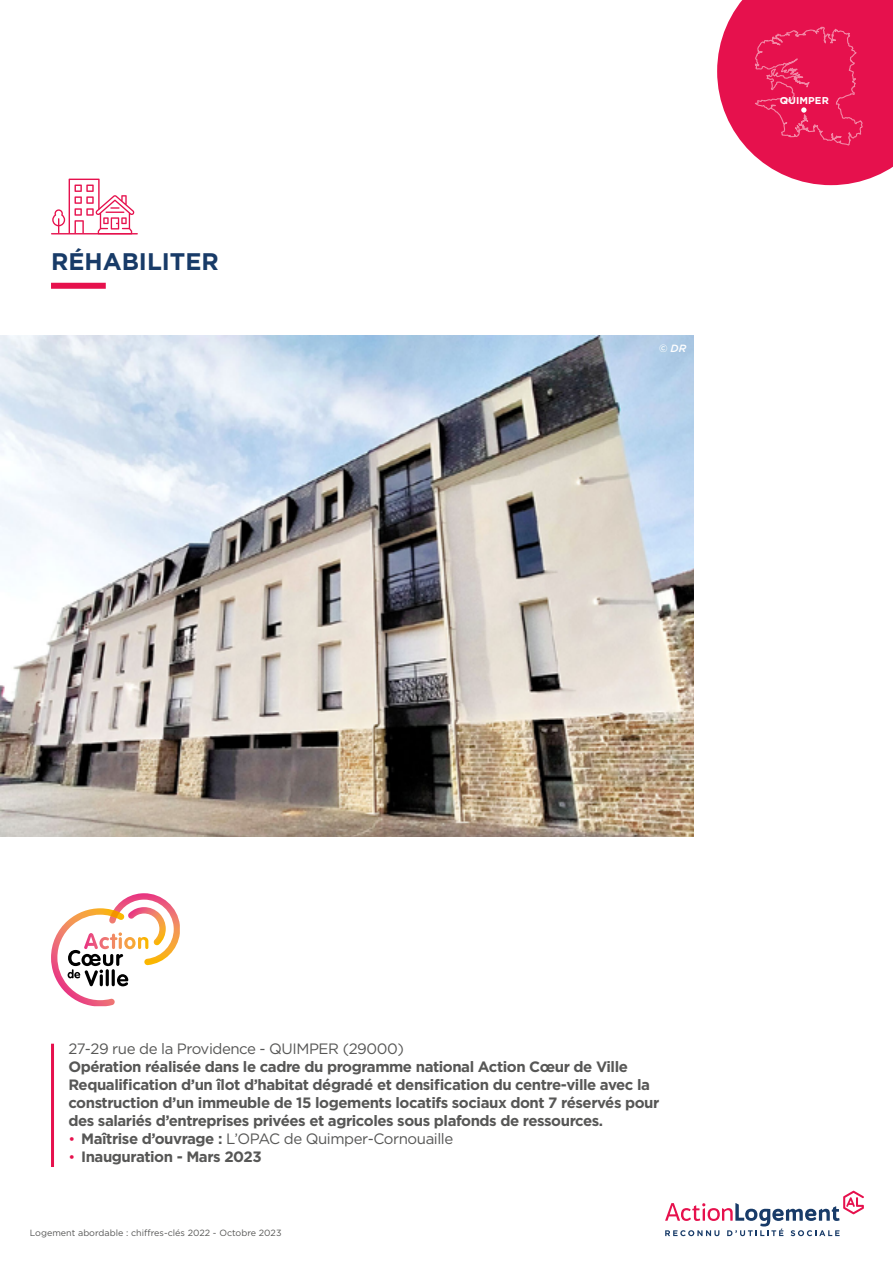
<style>
.page{position:relative;width:893px;height:1263px;background:#fff}
.page>*{position:absolute;margin:0;border:0;box-sizing:border-box;transform-origin:0 0}
.t1{font:700 24px "Gotham";color:#183b68}
.t2{font:700 15px/18px "Gotham";letter-spacing:-.03em;color:#575756}
.t3{font:15px "Gotham";letter-spacing:-.03em;color:#575756}
.t4{font:italic 500 10.5px "Gotham";color:#fff}
.t5{font:700 9.9px "Gotham";letter-spacing:.01em;color:#fff}
.t6{font:9px "Gotham";color:#575756}
.s1{font-size:14.25px;color:#e6114d}
.s2{font-weight:700}
.s3{font-weight:400;font-size:14.25px;color:#e6114d}
</style>
<div class="page">
<svg style="left:665px;top:1191px;width:199px;height:45px"></svg>
<div style="left:51px;top:283px;width:55px;height:6px;background:#e6114d"></div>
<hr style="left:51px;top:233px;width:87px;height:1px;background:#e6114d">
<svg style="left:52px;top:179px;width:82px;height:55px"></svg>
<img style="left:0;top:336px;width:693px;height:500px">
<hr style="left:51px;top:1044px;width:3px;height:123px;background:#e6114d">
<svg style="left:51px;top:893px;width:129px;height:113px"></svg>
<svg style="left:717px;top:0;width:176px;height:185px"></svg>
<h1 class="t1" style="left:51px;top:245px;width:169px">RÉHABILITER</h1>
<p class="t5" style="left:780px;top:94px;width:50px">QUIMPER</p>
<p class="t4" style="left:659px;top:343px;width:29px">© DR</p>
<p class="t3" style="left:68px;top:1039px;width:337px">27-29 rue de la Providence - QUIMPER (29000)</p>
<p class="t2" style="left:68px;top:1057px;width:593px">Opération réalisée dans le cadre du programme national Action Cœur de Ville Requalification d’un îlot d’habitat dégradé et densification du centre-ville avec la construction d’un immeuble de 15 logements locatifs sociaux dont 7 réservés pour des salariés d’entreprises privées et agricoles sous plafonds de ressources.</p>
<p class="t3" style="left:68px;top:1129px;width:386px"><span class="s1">•</span> <span class="s2">Maîtrise d’ouvrage :</span> L’OPAC de Quimper-Cornouaille</p>
<p class="t2" style="left:68px;top:1147px;width:195px"><span class="s3">•</span> Inauguration - Mars 2023</p>
<p class="t6" style="left:30px;top:1227px;width:253px">Logement abordable : chiffres-clés 2022 - Octobre 2023</p>
</div>
